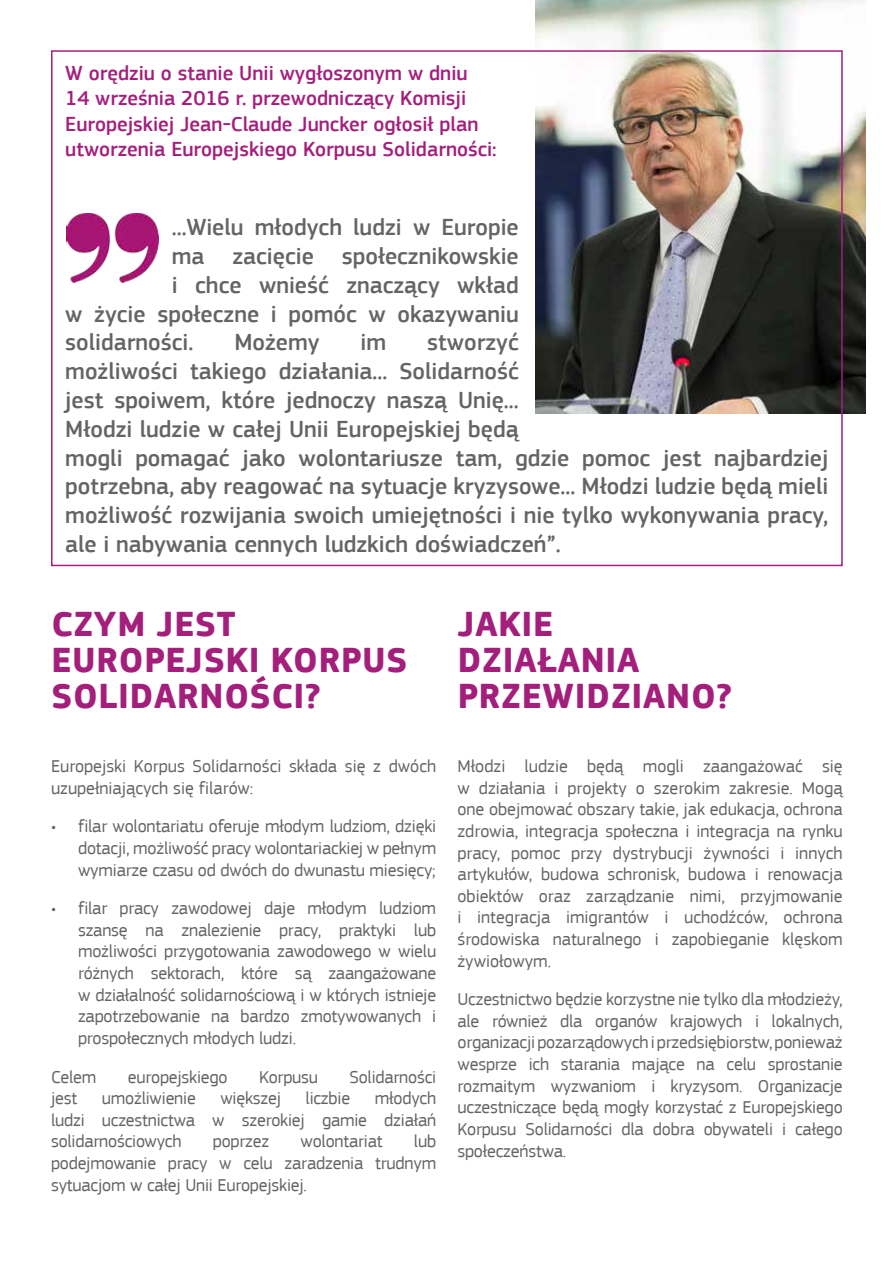
<style>
.page{position:relative;width:893px;height:1263px;background:#fff}
.page>*{position:absolute;margin:0;border:0;box-sizing:border-box;transform-origin:0 0}
.Header-purple-24{font:700 36px/36px "EC Square Sans Pro";letter-spacing:.02em;color:#a41f7c}
.t1{font:500 24px/28.8px "EC Square Sans Pro";color:#636466}
.Paragraph-14-purple{font:500 21px/25.2px "EC Square Sans Pro";color:#a41f7c}
.text{font:18px/21.6px "EC Square Sans Pro";letter-spacing:-.01em;color:#636466;text-align:justify}
</style>
<div class="page">
<img style="left:66px;top:214px;width:92px;height:68px">
<img style="left:536px;top:0;width:329px;height:414px">
<p class="Paragraph-14-purple" style="left:65px;top:61px;width:433px">W orędziu o stanie Unii wygłoszonym w dniu 14 września 2016 r. przewodniczący Komisji Europejskiej Jean-Claude Juncker ogłosił plan utworzenia Europejskiego Korpusu Solidarności:</p>
<p class="t1" style="left:172px;top:213px;width:348px">...Wielu młodych ludzi w Europie</p>
<p class="t1" style="left:172px;top:242px;width:348px">ma zacięcie społecznikowskie</p>
<p class="t1" style="left:172px;top:271px;width:348px">i chce wnieść znaczący wkład</p>
<p class="t1" style="left:65px;top:300px;width:455px">w życie społeczne i pomóc w okazywaniu</p>
<p class="t1" style="left:65px;top:328px;width:130px">solidarności.</p>
<p class="t1" style="left:234px;top:328px;width:87px">Możemy</p>
<p class="t1" style="left:361px;top:328px;width:27px">im</p>
<p class="t1" style="left:65px;top:328px;width:765px;text-indent:362px">stworzyć<br>możliwości takiego działania... Solidarność<br>jest spoiwem, które jednoczy naszą Unię...<br>Młodzi ludzie w całej Unii Europejskiej będą<br>mogli pomagać jako wolontariusze tam, gdzie pomoc jest najbardziej potrzebna, aby reagować na sytuacje kryzysowe... Młodzi ludzie będą mieli możliwość rozwijania swoich umiejętności i nie tylko wykonywania pracy, ale i nabywania cennych ludzkich doświadczeń”.</p>
<p class="Header-purple-24" style="left:51px;top:607px;width:358px">CZYM JEST<br>EUROPEJSKI KORPUS<br>SOLIDARNOŚCI?</p>
<p class="text" style="left:51px;top:756px;width:387px">Europejski Korpus Solidarności składa się z dwóch uzupełniających się filarów:</p>
<p class="text" style="left:78px;top:816px;width:360px;text-indent:-27px">• filar wolontariatu oferuje młodym ludziom, dzięki dotacji, możliwość pracy wolontariackiej w pełnym wymiarze czasu od dwóch do dwunastu miesięcy;</p>
<p class="text" style="left:78px;top:898px;width:360px;text-indent:-27px">• filar pracy zawodowej daje młodym ludziom szansę na znalezienie pracy, praktyki lub możliwości przygotowania zawodowego w wielu różnych sektorach, które są zaangażowane w działalność solidarnościową i w których istnieje zapotrzebowanie na bardzo zmotywowanych i prospołecznych młodych ludzi.</p>
<p class="text" style="left:51px;top:1066px;width:47px">Celem</p>
<p class="text" style="left:128px;top:1066px;width:101px">europejskiego</p>
<p class="text" style="left:259px;top:1066px;width:61px">Korpusu</p>
<p class="text" style="left:349px;top:1066px;width:88px">Solidarności</p>
<p class="text" style="left:51px;top:1087px;width:28px">jest</p>
<p class="text" style="left:102px;top:1087px;width:96px">umożliwienie</p>
<p class="text" style="left:220px;top:1087px;width:62px">większej</p>
<p class="text" style="left:306px;top:1087px;width:46px">liczbie</p>
<p class="text" style="left:51px;top:1087px;width:387px;text-indent:324px">młodych ludzi uczestnictwa w szerokiej gamie działań solidarnościowych</p>
<p class="text" style="left:51px;top:1131px;width:387px;text-indent:363px">lub podejmowanie pracy w celu zaradzenia trudnym sytuacjom w całej Unii Europejskiej.</p>
<p class="text" style="left:213px;top:1131px;width:58px">poprzez</p>
<p class="text" style="left:300px;top:1131px;width:84px">wolontariat</p>
<p class="Header-purple-24" style="left:458px;top:607px;width:276px">JAKIE<br>DZIAŁANIA<br>PRZEWIDZIANO?</p>
<p class="text" style="left:457px;top:756px;width:387px">Młodzi ludzie będą mogli zaangażować się w działania i projekty o szerokim zakresie. Mogą one obejmować obszary takie, jak edukacja, ochrona zdrowia, integracja społeczna i integracja na rynku pracy, pomoc przy dystrybucji żywności i innych artykułów, budowa schronisk, budowa i renowacja obiektów oraz zarządzanie nimi, przyjmowanie i integracja imigrantów i uchodźców, ochrona środowiska naturalnego i zapobieganie klęskom żywiołowym.</p>
<p class="text" style="left:457px;top:989px;width:387px">Uczestnictwo będzie korzystne nie tylko dla młodzieży, ale również dla organów krajowych i lokalnych, organizacji pozarządowych i przedsiębiorstw, ponieważ wesprze ich starania mające na celu sprostanie rozmaitym wyzwaniom i kryzysom. Organizacje uczestniczące będą mogły korzystać z Europejskiego Korpusu Solidarności dla dobra obywateli i całego społeczeństwa.</p>
</div>
